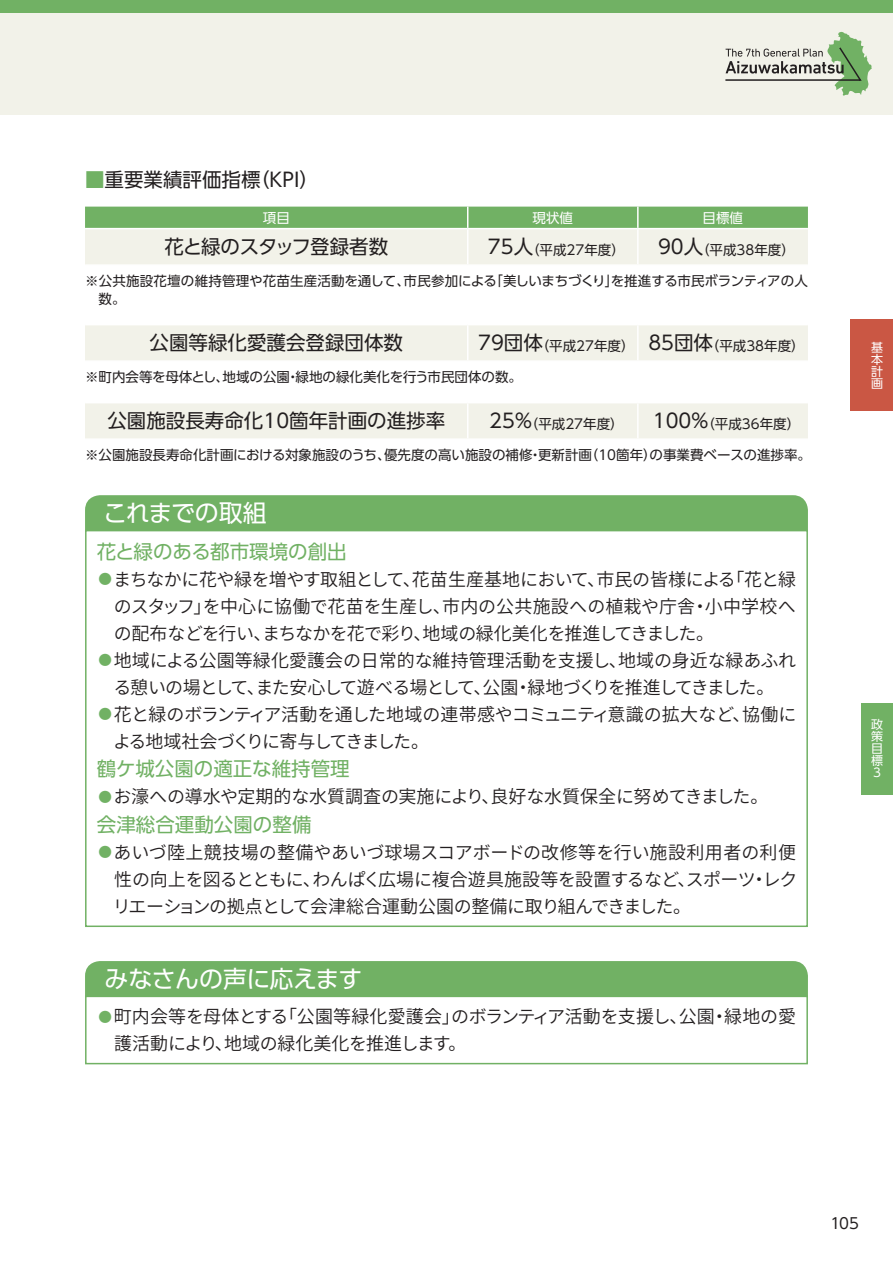
<style>
.page{position:relative;width:893px;height:1263px;background:#fff}
.page>*{position:absolute;margin:0;border:0;box-sizing:border-box;transform-origin:0 0}
.t1{font:24px "UD Shin Go Pro";letter-spacing:-.025em;color:#fff}
.t2{font:19.5px "UD Shin Go Pro";color:#231f20}
.t3{font:19.5px "UD Shin Go Pro";color:#71b164}
.t4{font:19.5px "UD Shin Go Pro";letter-spacing:-.04em;color:#231f20}
.t5{font:600 18px/27px "Noto Sans CJ Kjp";letter-spacing:-.02em;color:#231f20;text-align:justify}
.t6{font:15px "UD Shin Go Pro";color:#231f20}
.t7{font:13.5px/18px "UD Shin Go Pro";color:#231f20}
.t8{font:13.5px "UD Shin Go Pro";color:#fff}
.t9{font:12px/12px "UD Shin Go Pro";color:#fff;text-align:justify}
.s1{color:#71b164}
.s2{font-size:19.5px}
.s3{font-size:13.5px;color:#71b164}
</style>
<div class="page">
<div style="left:0;top:0;width:893px;height:115px;background:#f2f2e9"></div>
<div style="left:0;top:0;width:893px;height:13px;background:#71b164"></div>
<svg style="left:725px;top:32px;width:147px;height:64px"></svg>
<div style="left:850px;top:319px;width:43px;height:92px;background:#ca5744"></div>
<div style="left:861px;top:703px;width:32px;height:91px;background:#71b164"></div>
<svg style="left:85px;top:229px;width:723px;height:209px;fill:#f2f2e9"></svg>
<div style="left:85px;top:207px;width:723px;height:21px;background:#71b164"></div>
<hr style="left:637px;top:207px;width:2px;height:21px;background:#fff">
<hr style="left:467px;top:229px;width:1px;height:35px;background:#fff">
<hr style="left:637px;top:229px;width:2px;height:35px;background:#fff">
<hr style="left:85px;top:264px;width:383px;height:2px;background:#fff">
<hr style="left:468px;top:264px;width:170px;height:2px;background:#fff">
<hr style="left:638px;top:264px;width:170px;height:2px;background:#fff">
<hr style="left:85px;top:324px;width:383px;height:1px;background:#fff">
<hr style="left:468px;top:324px;width:170px;height:1px;background:#fff">
<hr style="left:467px;top:325px;width:1px;height:35px;background:#fff">
<hr style="left:638px;top:324px;width:170px;height:1px;background:#fff">
<hr style="left:637px;top:325px;width:2px;height:35px;background:#fff">
<hr style="left:85px;top:360px;width:383px;height:2px;background:#fff">
<hr style="left:468px;top:360px;width:170px;height:2px;background:#fff">
<hr style="left:638px;top:360px;width:170px;height:2px;background:#fff">
<hr style="left:85px;top:402px;width:383px;height:1px;background:#fff">
<hr style="left:468px;top:402px;width:170px;height:1px;background:#fff">
<hr style="left:467px;top:403px;width:1px;height:35px;background:#fff">
<hr style="left:638px;top:402px;width:170px;height:1px;background:#fff">
<hr style="left:637px;top:403px;width:2px;height:35px;background:#fff">
<div style="left:85px;top:495px;width:723px;height:35px;background:#71b164"></div>
<div style="left:85px;top:530px;width:723px;height:397px;border:2px solid #71b164"></div>
<div style="left:85px;top:961px;width:723px;height:34px;background:#71b164"></div>
<div style="left:85px;top:995px;width:723px;height:69px;border:2px solid #71b164"></div>
<p class="t2" style="left:85px;top:164px;width:236px"><span class="s1">■</span>重要業績評価指標（KPI）</p>
<p class="t8" style="left:263px;top:207px;width:28px">項目</p>
<p class="t8" style="left:532px;top:207px;width:42px">現状値</p>
<p class="t8" style="left:703px;top:207px;width:42px">目標値</p>
<p class="t4" style="left:164px;top:231px;width:225px">花と緑のスタッフ登録者数</p>
<p class="t7" style="left:488px;top:240px;width:138px"><span class="s2">75人</span>（平成27年度）</p>
<p class="t7" style="left:658px;top:240px;width:138px"><span class="s2">90人</span>（平成38年度）</p>
<p class="t7" style="left:99px;top:271px;width:711px;text-indent:-14px">※公共施設花壇の維持管理や花苗生産活動を通して、市民参加による「美しいまちづくり」を推進する市民ボランティアの人数。</p>
<p class="t2" style="left:150px;top:327px;width:255px">公園等緑化愛護会登録団体数</p>
<p class="t7" style="left:478px;top:336px;width:328px"><span class="s2">79団体</span>（平成27年度） <span class="s2">85団体</span>（平成38年度）</p>
<p class="t7" style="left:85px;top:367px;width:439px">※町内会等を母体とし、地域の公園・緑地の緑化美化を行う市民団体の数。</p>
<p class="t2" style="left:107px;top:405px;width:339px">公園施設長寿命化10箇年計画の進捗率</p>
<p class="t7" style="left:489px;top:414px;width:136px"><span class="s2">25％</span>（平成27年度）</p>
<p class="t7" style="left:653px;top:414px;width:149px"><span class="s2">100％</span>（平成36年度）</p>
<p class="t7" style="left:85px;top:445px;width:727px">※公園施設長寿命化計画における対象施設のうち、優先度の高い施設の補修・更新計画（10箇年）の事業費ベースの進捗率。</p>
<h1 class="t1" style="left:103px;top:494px;width:165px">これまでの取組</h1>
<p class="t3" style="left:97px;top:536px;width:251px">花と緑のある都市環境の創出</p>
<p class="t5" style="left:114px;top:566px;width:684px;text-indent:-15px"><span class="s3">●</span>まちなかに花や緑を増やす取組として、花苗生産基地において、市民の皆様による「花と緑のスタッフ」を中心に協働で花苗を生産し、市内の公共施設への植栽や庁舎・小中学校への配布などを行い、まちなかを花で彩り、地域の緑化美化を推進してきました。</p>
<p class="t5" style="left:99px;top:647px;width:699px;text-align:center"><span class="s3">●</span>地域による公園等緑化愛護会の日常的な維持管理活動を支援し、地域の身近な緑あふれる憩いの場として、また安心して遊べる場として、公園・緑地づくりを推進してきました。</p>
<p class="t5" style="left:113px;top:701px;width:685px;text-indent:-15px"><span class="s3">●</span>花と緑のボランティア活動を通した地域の連帯感やコミュニティ意識の拡大など、協働による地域社会づくりに寄与してきました。</p>
<p class="t3" style="left:97px;top:753px;width:254px">鶴ケ城公園の適正な維持管理</p>
<p class="t5" style="left:99px;top:784px;width:671px"><span class="s3">●</span>お濠への導水や定期的な水質調査の実施により、良好な水質保全に努めてきました。</p>
<p class="t3" style="left:97px;top:809px;width:216px">会津総合運動公園の整備</p>
<p class="t5" style="left:113px;top:839px;width:686px;text-indent:-14px"><span class="s3">●</span>あいづ陸上競技場の整備やあいづ球場スコアボードの改修等を行い施設利用者の利便性の向上を図るとともに、わんぱく広場に複合遊具施設等を設置するなど、スポーツ・レクリエーションの拠点として会津総合運動公園の整備に取り組んできました。</p>
<h1 class="t1" style="left:105px;top:960px;width:259px">みなさんの声に応えます</h1>
<p class="t5" style="left:114px;top:1003px;width:683px;text-indent:-16px"><span class="s3">●</span>町内会等を母体とする「公園等緑化愛護会」のボランティア活動を支援し、公園・緑地の愛護活動により、地域の緑化美化を推進します。</p>
<p class="t9" style="left:871px;top:341px;width:13px">基本計画</p>
<p class="t9" style="left:871px;top:718px;width:13px">政策目標3</p>
<p class="t6" style="left:830px;top:1211px;width:30px">105</p>
</div>
